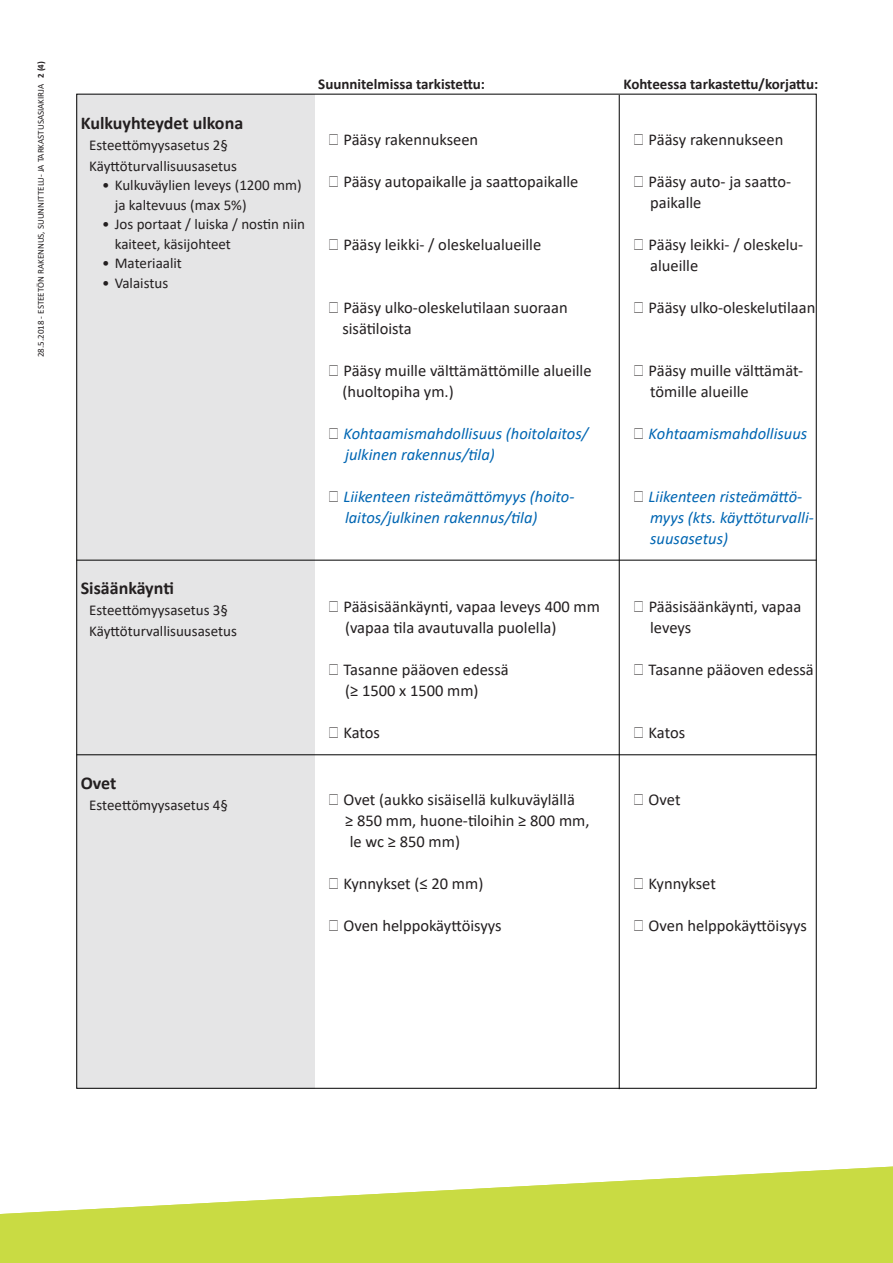
<style>
.page{position:relative;width:893px;height:1263px;background:#fff}
.page>*{position:absolute;margin:0;border:0;box-sizing:border-box;transform-origin:0 0}
.t1{font:700 18px "Calibri";color:#231f20}
.t2{font:16.5px/21px "Calibri";color:#231f20}
.t3{font:italic 16.5px/21px "Calibri";color:#0166b3}
.t4{font:15px/21px "Calibri";color:#231f20}
.t5{font:700 15px "Calibri";color:#231f20}
.t6{font:9px "Calibri";color:#231f20}
.s1{font-weight:700}
.s2{font-family:"Arial"}
.s3{font-family:"Arial";font-style:normal;color:#231f20}
</style>
<div class="page">
<div style="left:77px;top:95px;width:238px;height:994px;background:#e5e5e6"></div>
<svg style="left:0;top:1166px;width:893px;height:97px"></svg>
<hr style="left:619px;top:95px;width:1px;height:994px;background:#000">
<hr style="left:77px;top:754px;width:739px;height:1px;background:#000">
<hr style="left:77px;top:560px;width:739px;height:1px;background:#000">
<p class="t6" style="left:35px;top:357px;width:297px;rotate:-90deg">28.5.2018 - ESTEETÖN RAKENNUS, SUUNNITTELU- JA TARKASTUSASIAKIRJA <span class="s1">2 (4)</span></p>
<p class="t1" style="left:81px;top:110px;width:164px">Kulkuyhteydet ulkona</p>
<p class="t4" style="left:89px;top:134px;width:149px">Esteettömyysasetus 2§<br>Käyttöturvallisuusasetus</p>
<p class="t4" style="left:115px;top:175px;width:188px;line-height:19.5px;text-indent:-13px">• Kulkuväylien leveys (1200 mm) ja kaltevuus (max 5%)</p>
<p class="t4" style="left:115px;top:214px;width:192px;line-height:19.5px;text-indent:-13px">• Jos portaat / luiska / nostin niin kaiteet, käsijohteet</p>
<p class="t4" style="left:102px;top:253px;width:81px">• Materiaalit</p>
<p class="t4" style="left:102px;top:272px;width:68px">• Valaistus</p>
<p class="t5" style="left:318px;top:73px;width:168px">Suunnitelmissa tarkistettu:</p>
<p class="t5" style="left:623px;top:73px;width:196px">Kohteessa tarkastettu/korjattu:</p>
<p class="t2" style="left:327px;top:129px;width:152px"><span class="s2">▢</span> Pääsy rakennukseen</p>
<p class="t2" style="left:327px;top:171px;width:253px"><span class="s2">▢</span> Pääsy autopaikalle ja saattopaikalle</p>
<p class="t2" style="left:327px;top:234px;width:215px"><span class="s2">▢</span> Pääsy leikki- / oleskelualueille</p>
<p class="t2" style="left:342px;top:297px;width:227px;text-indent:-15px"><span class="s2">▢</span> Pääsy ulko-oleskelutilaan suoraan sisätiloista</p>
<p class="t2" style="left:342px;top:360px;width:251px;text-indent:-15px"><span class="s2">▢</span> Pääsy muille välttämättömille alueille (huoltopiha ym.)</p>
<p class="t3" style="left:345px;top:422px;width:245px;text-indent:-18px"><span class="s3">▢</span> Kohtaamismahdollisuus (hoitolaitos/ julkinen rakennus/tila)</p>
<p class="t3" style="left:345px;top:485px;width:231px;text-indent:-18px"><span class="s3">▢</span> Liikenteen risteämättömyys (hoito&shy;laitos/julkinen rakennus/tila)</p>
<p class="t2" style="left:632px;top:129px;width:152px"><span class="s2">▢</span> Pääsy rakennukseen</p>
<p class="t2" style="left:650px;top:171px;width:142px;text-indent:-18px"><span class="s2">▢</span> Pääsy auto- ja saatto&shy;paikalle</p>
<p class="t2" style="left:650px;top:234px;width:155px;text-indent:-18px"><span class="s2">▢</span> Pääsy leikki- / oleskelu&shy;alueille</p>
<p class="t2" style="left:632px;top:297px;width:184px"><span class="s2">▢</span> Pääsy ulko-oleskelutilaan</p>
<p class="t2" style="left:650px;top:360px;width:155px;text-indent:-18px"><span class="s2">▢</span> Pääsy muille välttämät&shy;tömille alueille</p>
<p class="t3" style="left:632px;top:422px;width:176px"><span class="s3">▢</span> Kohtaamismahdollisuus</p>
<p class="t3" style="left:650px;top:485px;width:165px;text-indent:-18px"><span class="s3">▢</span> Liikenteen risteämättö&shy;myys (kts. käyttöturvalli&shy;suusasetus)</p>
<p class="t1" style="left:81px;top:575px;width:95px">Sisäänkäynti</p>
<p class="t4" style="left:89px;top:599px;width:149px">Esteettömyysasetus 3§<br>Käyttöturvallisuusasetus</p>
<p class="t2" style="left:650px;top:596px;width:153px;text-indent:-18px"><span class="s2">▢</span> Pääsisäänkäynti, vapaa leveys</p>
<p class="t2" style="left:632px;top:659px;width:183px"><span class="s2">▢</span> Tasanne pääoven edessä</p>
<p class="t2" style="left:345px;top:596px;width:256px;text-indent:-18px"><span class="s2">▢</span> Pääsisäänkäynti, vapaa leveys 400 mm (vapaa tila avautuvalla puolella)</p>
<p class="t2" style="left:345px;top:659px;width:165px;text-indent:-18px"><span class="s2">▢</span> Tasanne pääoven edessä (≥ 1500 x 1500 mm)</p>
<p class="t2" style="left:327px;top:722px;width:54px"><span class="s2">▢</span> Katos</p>
<p class="t2" style="left:632px;top:722px;width:54px"><span class="s2">▢</span> Katos</p>
<p class="t1" style="left:81px;top:770px;width:37px">Ovet</p>
<p class="t4" style="left:89px;top:794px;width:140px">Esteettömyysasetus 4§</p>
<p class="t2" style="left:345px;top:788px;width:246px;text-indent:-18px"><span class="s2">▢</span> Ovet (aukko sisäisellä kulkuväylällä<br>≥ 850 mm, huone-tiloihin ≥ 800 mm, le wc ≥ 850 mm)</p>
<p class="t2" style="left:327px;top:872px;width:157px"><span class="s2">▢</span> Kynnykset (≤ 20 mm)</p>
<p class="t2" style="left:327px;top:914px;width:176px"><span class="s2">▢</span> Oven helppokäyttöisyys</p>
<p class="t2" style="left:632px;top:788px;width:49px"><span class="s2">▢</span> Ovet</p>
<p class="t2" style="left:632px;top:872px;width:85px"><span class="s2">▢</span> Kynnykset</p>
<p class="t2" style="left:632px;top:914px;width:176px"><span class="s2">▢</span> Oven helppokäyttöisyys</p>
</div>
